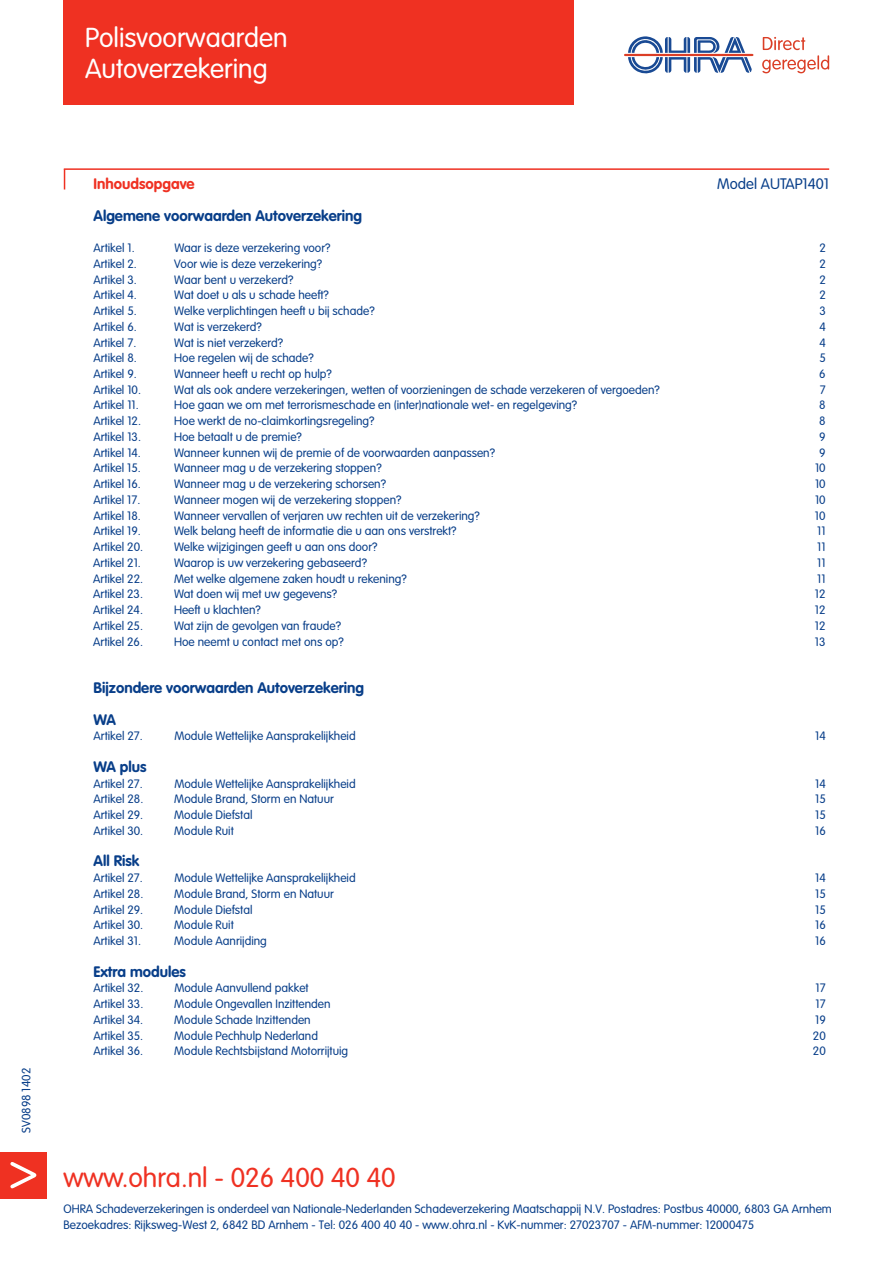
<style>
.page{position:relative;width:893px;height:1263px;background:#fff}
.page>*{position:absolute;margin:0;border:0;box-sizing:border-box;transform-origin:0 0}
.t1{font:300 27px/31.5px "VAG Rounded Std";color:#fff}
.t2{font:300 27px "VAG Rounded Std";color:#ef3122}
.t3{font:700 15px/31.5px "VAG Rounded Std";color:#083e89}
.t4{font:300 15px "VAG Rounded Std";color:#083e89}
.t5{font:700 15px "VAG Rounded Std";color:#ef3122}
.t6{font:300 12px/15.8px "VAG Rounded Std";color:#083e89}
</style>
<div class="page">
<div style="left:64px;top:0;width:510px;height:104px;background:#ef3122"></div>
<hr style="left:64px;top:168px;width:765px;height:2px;background:#ef3122">
<svg style="left:64px;top:170px;width:1px;height:19px"></svg>
<div style="left:0;top:1152px;width:47px;height:46px;background:#ef3122"></div>
<svg style="left:10px;top:1162px;width:26px;height:26px"></svg>
<svg style="left:762px;top:37px;width:67px;height:36px"></svg>
<hr style="left:624px;top:54px;width:129px;height:2px;background:#db3e26">
<svg style="left:628px;top:36px;width:124px;height:38px"></svg>
<h1 class="t1" style="left:85px;top:22px;width:204px">Polisvoorwaarden<br>Autoverzekering</h1>
<p class="t6" style="left:19px;top:1133px;width:66px;rotate:-90deg">SV0898 1402</p>
<p class="t4" style="left:717px;top:175px;width:113px">Model AUTAP1401</p>
<p class="t5" style="left:94px;top:175px;width:103px">Inhoudsopgave</p>
<p class="t3" style="left:94px;top:200px;width:270px">Algemene voorwaarden Autoverzekering</p>
<p class="t6" style="left:94px;top:240px;width:43px">Artikel 1.</p>
<p class="t6" style="left:174px;top:240px;width:158px">Waar is deze verzekering voor?</p>
<p class="t6" style="left:819px;top:240px;width:8px">2</p>
<p class="t6" style="left:94px;top:256px;width:45px">Artikel 2.</p>
<p class="t6" style="left:174px;top:256px;width:149px">Voor wie is deze verzekering?</p>
<p class="t6" style="left:819px;top:256px;width:8px">2</p>
<p class="t6" style="left:94px;top:272px;width:45px">Artikel 3.</p>
<p class="t6" style="left:174px;top:272px;width:121px">Waar bent u verzekerd?</p>
<p class="t6" style="left:819px;top:272px;width:8px">2</p>
<p class="t6" style="left:94px;top:288px;width:45px">Artikel 4.</p>
<p class="t6" style="left:174px;top:288px;width:156px">Wat doet u als u schade heeft?</p>
<p class="t6" style="left:819px;top:288px;width:8px">2</p>
<p class="t6" style="left:93px;top:303px;width:45px">Artikel 5.</p>
<p class="t6" style="left:174px;top:303px;width:202px">Welke verplichtingen heeft u bij schade?</p>
<p class="t6" style="left:819px;top:303px;width:8px">3</p>
<p class="t6" style="left:93px;top:319px;width:45px">Artikel 6.</p>
<p class="t6" style="left:174px;top:319px;width:89px">Wat is verzekerd?</p>
<p class="t6" style="left:819px;top:319px;width:8px">4</p>
<p class="t6" style="left:93px;top:335px;width:44px">Artikel 7.</p>
<p class="t6" style="left:174px;top:335px;width:110px">Wat is niet verzekerd?</p>
<p class="t6" style="left:819px;top:335px;width:8px">4</p>
<p class="t6" style="left:93px;top:351px;width:45px">Artikel 8.</p>
<p class="t6" style="left:174px;top:351px;width:141px">Hoe regelen wij de schade?</p>
<p class="t6" style="left:819px;top:351px;width:8px">5</p>
<p class="t6" style="left:93px;top:366px;width:45px">Artikel 9.</p>
<p class="t6" style="left:174px;top:366px;width:159px">Wanneer heeft u recht op hulp?</p>
<p class="t6" style="left:819px;top:366px;width:8px">6</p>
<p class="t6" style="left:93px;top:382px;width:49px">Artikel 10.</p>
<p class="t6" style="left:174px;top:382px;width:487px">Wat als ook andere verzekeringen, wetten of voorzieningen de schade verzekeren of vergoeden?</p>
<p class="t6" style="left:820px;top:382px;width:7px">7</p>
<p class="t6" style="left:93px;top:398px;width:47px">Artikel 11.</p>
<p class="t6" style="left:174px;top:398px;width:405px">Hoe gaan we om met terrorismeschade en (inter)nationale wet- en regelgeving?</p>
<p class="t6" style="left:819px;top:398px;width:8px">8</p>
<p class="t6" style="left:93px;top:414px;width:49px">Artikel 12.</p>
<p class="t6" style="left:174px;top:414px;width:202px">Hoe werkt de no-claimkortingsregeling?</p>
<p class="t6" style="left:819px;top:414px;width:8px">8</p>
<p class="t6" style="left:93px;top:429px;width:49px">Artikel 13.</p>
<p class="t6" style="left:174px;top:429px;width:129px">Hoe betaalt u de premie?</p>
<p class="t6" style="left:819px;top:429px;width:8px">9</p>
<p class="t6" style="left:93px;top:445px;width:49px">Artikel 14.</p>
<p class="t6" style="left:174px;top:445px;width:322px">Wanneer kunnen wij de premie of de voorwaarden aanpassen?</p>
<p class="t6" style="left:819px;top:445px;width:8px">9</p>
<p class="t6" style="left:93px;top:461px;width:49px">Artikel 15.</p>
<p class="t6" style="left:174px;top:461px;width:209px">Wanneer mag u de verzekering stoppen?</p>
<p class="t6" style="left:815px;top:461px;width:12px">10</p>
<p class="t6" style="left:93px;top:477px;width:49px">Artikel 16.</p>
<p class="t6" style="left:174px;top:477px;width:213px">Wanneer mag u de verzekering schorsen?</p>
<p class="t6" style="left:815px;top:477px;width:12px">10</p>
<p class="t6" style="left:93px;top:492px;width:49px">Artikel 17.</p>
<p class="t6" style="left:174px;top:492px;width:229px">Wanneer mogen wij de verzekering stoppen?</p>
<p class="t6" style="left:815px;top:492px;width:12px">10</p>
<p class="t6" style="left:93px;top:508px;width:49px">Artikel 18.</p>
<p class="t6" style="left:174px;top:508px;width:307px">Wanneer vervallen of verjaren uw rechten uit de verzekering?</p>
<p class="t6" style="left:815px;top:508px;width:12px">10</p>
<p class="t6" style="left:93px;top:524px;width:49px">Artikel 19.</p>
<p class="t6" style="left:174px;top:524px;width:284px">Welk belang heeft de informatie die u aan ons verstrekt?</p>
<p class="t6" style="left:817px;top:524px;width:10px">11</p>
<p class="t6" style="left:93px;top:539px;width:51px">Artikel 20.</p>
<p class="t6" style="left:174px;top:539px;width:205px">Welke wijzigingen geeft u aan ons door?</p>
<p class="t6" style="left:817px;top:539px;width:10px">11</p>
<p class="t6" style="left:93px;top:555px;width:49px">Artikel 21.</p>
<p class="t6" style="left:174px;top:555px;width:194px">Waarop is uw verzekering gebaseerd?</p>
<p class="t6" style="left:817px;top:555px;width:10px">11</p>
<p class="t6" style="left:93px;top:571px;width:51px">Artikel 22.</p>
<p class="t6" style="left:174px;top:571px;width:234px">Met welke algemene zaken houdt u rekening?</p>
<p class="t6" style="left:817px;top:571px;width:10px">11</p>
<p class="t6" style="left:93px;top:587px;width:51px">Artikel 23.</p>
<p class="t6" style="left:174px;top:587px;width:165px">Wat doen wij met uw gegevens?</p>
<p class="t6" style="left:815px;top:587px;width:12px">12</p>
<p class="t6" style="left:93px;top:602px;width:51px">Artikel 24.</p>
<p class="t6" style="left:174px;top:602px;width:88px">Heeft u klachten?</p>
<p class="t6" style="left:815px;top:602px;width:12px">12</p>
<p class="t6" style="left:93px;top:618px;width:51px">Artikel 25.</p>
<p class="t6" style="left:174px;top:618px;width:168px">Wat zijn de gevolgen van fraude?</p>
<p class="t6" style="left:815px;top:618px;width:12px">12</p>
<p class="t6" style="left:93px;top:634px;width:51px">Artikel 26.</p>
<p class="t6" style="left:174px;top:634px;width:171px">Hoe neemt u contact met ons op?</p>
<p class="t6" style="left:815px;top:634px;width:12px">13</p>
<p class="t3" style="left:94px;top:673px;width:272px">Bijzondere voorwaarden Autoverzekering<br>WA</p>
<p class="t6" style="left:94px;top:729px;width:51px">Artikel 27.</p>
<p class="t6" style="left:174px;top:729px;width:183px">Module Wettelijke Aansprakelijkheid</p>
<p class="t6" style="left:815px;top:729px;width:12px">14</p>
<p class="t3" style="left:94px;top:751px;width:54px">WA plus</p>
<p class="t6" style="left:94px;top:776px;width:51px">Artikel 27.</p>
<p class="t6" style="left:174px;top:776px;width:183px">Module Wettelijke Aansprakelijkheid</p>
<p class="t6" style="left:815px;top:776px;width:12px">14</p>
<p class="t6" style="left:94px;top:792px;width:51px">Artikel 28.</p>
<p class="t6" style="left:174px;top:792px;width:161px">Module Brand, Storm en Natuur</p>
<p class="t6" style="left:815px;top:792px;width:12px">15</p>
<p class="t6" style="left:94px;top:807px;width:51px">Artikel 29.</p>
<p class="t6" style="left:174px;top:807px;width:80px">Module Diefstal</p>
<p class="t6" style="left:815px;top:807px;width:12px">15</p>
<p class="t6" style="left:94px;top:823px;width:51px">Artikel 30.</p>
<p class="t6" style="left:174px;top:823px;width:61px">Module Ruit</p>
<p class="t6" style="left:815px;top:823px;width:12px">16</p>
<p class="t3" style="left:94px;top:846px;width:47px">All Risk</p>
<p class="t6" style="left:94px;top:870px;width:51px">Artikel 27.</p>
<p class="t6" style="left:174px;top:870px;width:183px">Module Wettelijke Aansprakelijkheid</p>
<p class="t6" style="left:815px;top:870px;width:12px">14</p>
<p class="t6" style="left:94px;top:886px;width:51px">Artikel 28.</p>
<p class="t6" style="left:174px;top:886px;width:161px">Module Brand, Storm en Natuur</p>
<p class="t6" style="left:815px;top:886px;width:12px">15</p>
<p class="t6" style="left:94px;top:902px;width:51px">Artikel 29.</p>
<p class="t6" style="left:174px;top:902px;width:80px">Module Diefstal</p>
<p class="t6" style="left:815px;top:902px;width:12px">15</p>
<p class="t6" style="left:94px;top:918px;width:51px">Artikel 30.</p>
<p class="t6" style="left:174px;top:918px;width:61px">Module Ruit</p>
<p class="t6" style="left:815px;top:918px;width:12px">16</p>
<p class="t6" style="left:93px;top:933px;width:49px">Artikel 31.</p>
<p class="t6" style="left:174px;top:933px;width:94px">Module Aanrijding</p>
<p class="t6" style="left:815px;top:933px;width:12px">16</p>
<p class="t3" style="left:94px;top:956px;width:94px">Extra modules</p>
<p class="t6" style="left:94px;top:981px;width:51px">Artikel 32.</p>
<p class="t6" style="left:174px;top:981px;width:136px">Module Aanvullend pakket</p>
<p class="t6" style="left:816px;top:981px;width:12px">17</p>
<p class="t6" style="left:94px;top:996px;width:51px">Artikel 33.</p>
<p class="t6" style="left:174px;top:996px;width:158px">Module Ongevallen Inzittenden</p>
<p class="t6" style="left:816px;top:996px;width:12px">17</p>
<p class="t6" style="left:94px;top:1012px;width:51px">Artikel 34.</p>
<p class="t6" style="left:174px;top:1012px;width:138px">Module Schade Inzittenden</p>
<p class="t6" style="left:815px;top:1012px;width:12px">19</p>
<p class="t6" style="left:94px;top:1028px;width:51px">Artikel 35.</p>
<p class="t6" style="left:174px;top:1028px;width:145px">Module Pechhulp Nederland</p>
<p class="t6" style="left:813px;top:1028px;width:14px">20</p>
<p class="t6" style="left:93px;top:1044px;width:51px">Artikel 36.</p>
<p class="t6" style="left:174px;top:1044px;width:175px">Module Rechtsbijstand Motorrijtuig</p>
<p class="t6" style="left:813px;top:1044px;width:14px">20</p>
<h1 class="t2" style="left:63px;top:1162px;width:334px">www.ohra.nl - 026 400 40 40</h1>
<p class="t6" style="left:63px;top:1201px;width:770px">OHRA Schadeverzekeringen is onderdeel van Nationale-Nederlanden Schadeverzekering Maatschappij N.V. Postadres: Postbus 40000, 6803 GA Arnhem<br>Bezoekadres: Rijksweg-West 2, 6842 BD Arnhem - Tel: 026 400 40 40 - www.ohra.nl - KvK-nummer: 27023707 - AFM-nummer: 12000475</p>
</div>
